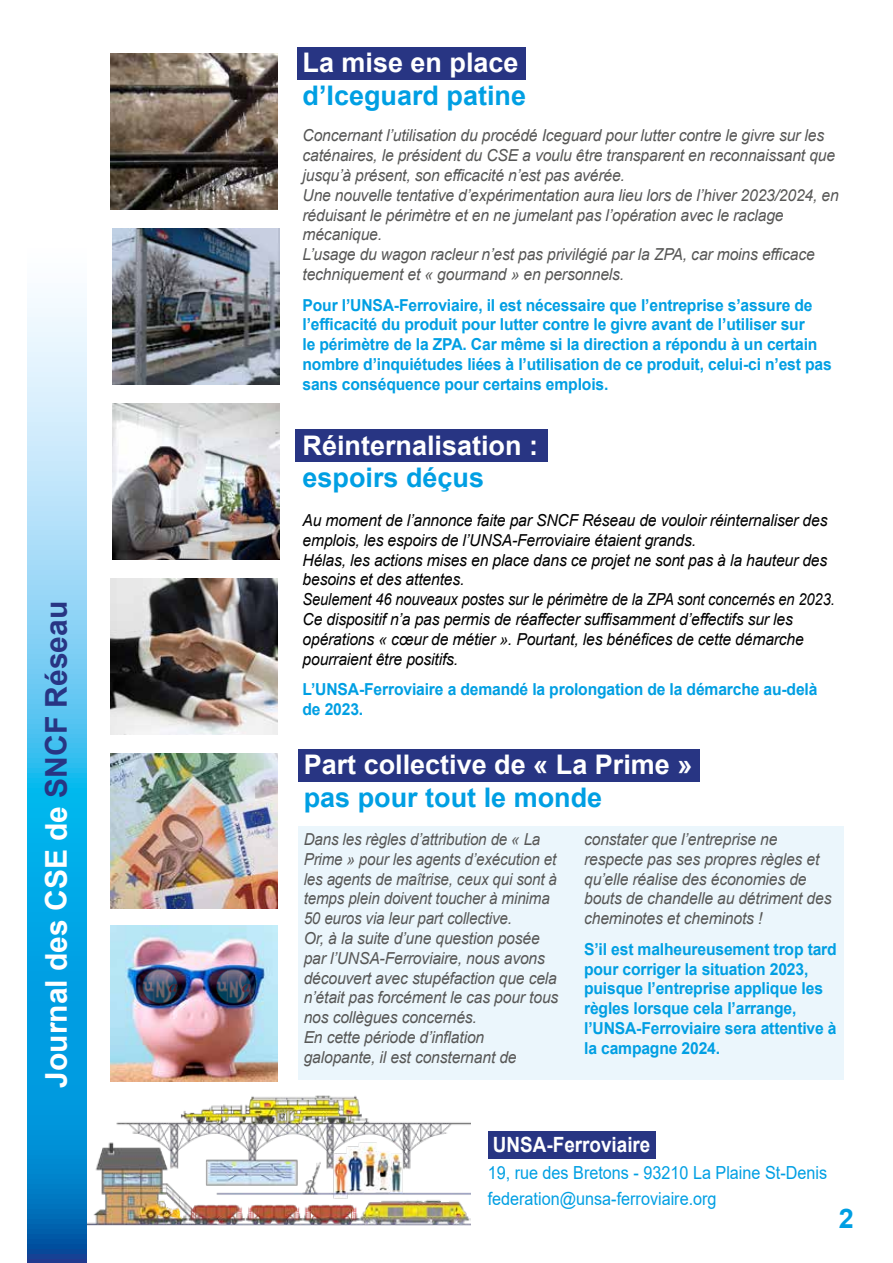
<style>
.page{position:relative;width:893px;height:1263px;background:#fff}
.page>*{position:absolute;margin:0;border:0;box-sizing:border-box;transform-origin:0 0}
.t1{font:700 30px "Arial";color:#fff}
.t2{font:700 27px "Arial";color:#fff}
.t3{font:700 27px "Arial";color:#009fe3}
.t4{font:700 21px "Arial";color:#fff;scale:.9 1}
.t5{font:18px/26.1px "Arial";color:#009fe3;scale:.9 1}
.t6{font:italic 16.5px/19.8px "Arial";letter-spacing:-.01em;color:#575756;scale:.95 1}
.t7{font:700 16.5px/19.8px "Arial";letter-spacing:-.01em;color:#009fe3;scale:.95 1}
.t8{font:italic 16.5px/19.8px "Arial";letter-spacing:-.01em;color:#000;scale:.95 1}
.t9{font:italic 16.5px/19.8px "Arial";letter-spacing:-.01em;color:#575756;scale:.92 1}
.s1{color:#283583}
</style>
<div class="page">
<div style="left:298px;top:827px;width:546px;height:253px;background:#ebf6fc"></div>
<div style="left:488px;top:1131px;width:168px;height:28px;background:#283583"></div>
<svg style="left:27px;top:298px;width:60px;height:965px;background:#52bae9"></svg>
<img style="left:87px;top:1095px;width:383px;height:131px">
<img style="left:110px;top:579px;width:168px;height:155px">
<img style="left:112px;top:228px;width:168px;height:156px">
<img style="left:112px;top:404px;width:168px;height:155px">
<img style="left:110px;top:753px;width:168px;height:156px">
<div style="left:295px;top:430px;width:253px;height:32px;background:#283583"></div>
<div style="left:298px;top:749px;width:401px;height:32px;background:#283583"></div>
<div style="left:297px;top:47px;width:229px;height:33px;background:#283583"></div>
<img style="left:110px;top:53px;width:168px;height:156px">
<img style="left:110px;top:926px;width:168px;height:155px">
<img style="left:140px;top:965px;width:40px;height:41px">
<img style="left:213px;top:965px;width:40px;height:41px">
<h1 class="t1" style="left:35px;top:1088px;width:488px;rotate:-90deg">Journal des CSE de <span class="s1">SNCF Réseau</span></h1>
<h2 class="t2" style="left:302px;top:44px;width:218px">La mise en place</h2>
<h2 class="t3" style="left:302px;top:77px;width:225px">d’Iceguard patine</h2>
<p class="t6" style="left:302px;top:126px;width:566px">Concernant l’utilisation du procédé Iceguard pour lutter contre le givre sur les caténaires, le président du CSE a voulu être transparent en reconnaissant que jusqu’à présent, son efficacité n’est pas avérée.<br>Une nouvelle tentative d’expérimentation aura lieu lors de l’hiver 2023/2024, en réduisant le périmètre et en ne jumelant pas l’opération avec le raclage mécanique.<br>L’usage du wagon racleur n’est pas privilégié par la ZPA, car moins efficace techniquement et « gourmand » en personnels.</p>
<p class="t7" style="left:302px;top:295px;width:559px">Pour l’UNSA-Ferroviaire, il est nécessaire que l’entreprise s’assure de l’efficacité du produit pour lutter contre le givre avant de l’utiliser sur<br>le périmètre de la ZPA. Car même si la direction a répondu à un certain nombre d’inquiétudes liées à l’utilisation de ce produit, celui-ci n’est pas sans conséquence pour certains emplois.</p>
<h2 class="t2" style="left:303px;top:426px;width:237px">Réinternalisation :</h2>
<h2 class="t3" style="left:303px;top:459px;width:183px">espoirs déçus</h2>
<p class="t8" style="left:303px;top:510px;width:562px">Au moment de l’annonce faite par SNCF Réseau de vouloir réinternaliser des emplois, les espoirs de l’UNSA-Ferroviaire étaient grands.<br>Hélas, les actions mises en place dans ce projet ne sont pas à la hauteur des besoins et des attentes.<br>Seulement 46 nouveaux postes sur le périmètre de la ZPA sont concernés en 2023.<br>Ce dispositif n’a pas permis de réaffecter suffisamment d’effectifs sur les opérations « cœur de métier ». Pourtant, les bénéfices de cette démarche pourraient être positifs.</p>
<p class="t7" style="left:303px;top:680px;width:544px">L’UNSA-Ferroviaire a demandé la prolongation de la démarche au-delà de 2023.</p>
<h2 class="t2" style="left:304px;top:746px;width:390px">Part collective de « La Prime »</h2>
<h2 class="t3" style="left:304px;top:779px;width:300px">pas pour tout le monde</h2>
<p class="t9" style="left:304px;top:829px;width:278px">Dans les règles d’attribution de « La Prime » pour les agents d’exécution et les agents de maîtrise, ceux qui sont à temps plein doivent toucher à minima 50 euros via leur part collective.<br>Or, à la suite d’une question posée par l’UNSA-Ferroviaire, nous avons découvert avec stupéfaction que cela n’était pas forcément le cas pour tous nos collègues concernés.<br>En cette période d’inflation galopante, il est consternant de</p>
<p class="t6" style="left:584px;top:829px;width:262px">constater que l’entreprise ne respecte pas ses propres règles et qu’elle réalise des économies de bouts de chandelle au détriment des cheminotes et cheminots !</p>
<p class="t7" style="left:584px;top:939px;width:267px">S’il est malheureusement trop tard pour corriger la situation 2023, puisque l’entreprise applique les règles lorsque cela l’arrange, l’UNSA-Ferroviaire sera attentive à la campagne 2024.</p>
<p class="t4" style="left:493px;top:1129px;width:177px">UNSA-Ferroviaire</p>
<p class="t5" style="left:488px;top:1159px;width:379px">19, rue des Bretons - 93210 La Plaine St-Denis federation@unsa-ferroviaire.org</p>
<h2 class="t3" style="left:839px;top:1200px;width:17px">2</h2>
</div>
